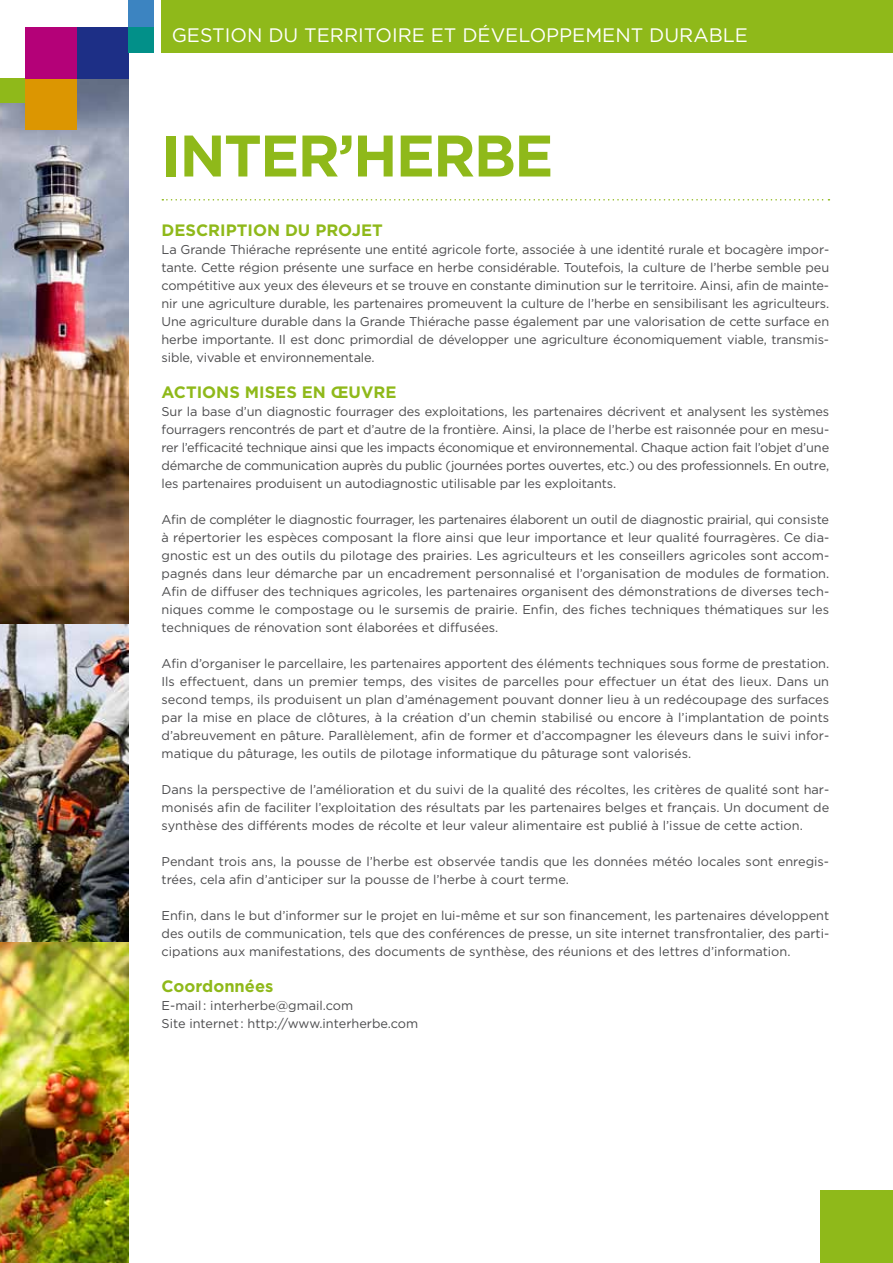
<style>
.page{position:relative;width:893px;height:1263px;background:#fff}
.page>*{position:absolute;margin:0;border:0;box-sizing:border-box;transform-origin:0 0}
.t1{font:700 58.5px "Gotham";letter-spacing:-.03em;color:#8fb91a}
.t2{font:19.5px "Gotham";color:#fff}
.t3{font:700 16.5px "Gotham";color:#8fb91a}
.t4{font:12.75px/18px "Gotham";color:#4b4b4d;text-align:justify}
</style>
<div class="page">
<img style="left:0;top:78px;width:128px;height:1185px">
<div style="left:0;top:78px;width:26px;height:25px;background:#8fb91a"></div>
<div style="left:26px;top:78px;width:51px;height:52px;background:#dc9601"></div>
<div style="left:26px;top:27px;width:51px;height:51px;background:#b40178"></div>
<div style="left:77px;top:27px;width:51px;height:51px;background:#1d2f86"></div>
<div style="left:128px;top:0;width:26px;height:27px;background:#3c84c1"></div>
<div style="left:128px;top:27px;width:26px;height:26px;background:#029089"></div>
<div style="left:821px;top:1191px;width:72px;height:72px;background:#8fb91a"></div>
<div style="left:162px;top:0;width:731px;height:53px;background:#8fb91a"></div>
<svg style="left:162px;top:199px;width:667px;height:2px"></svg>
<h2 class="t2" style="left:172px;top:23px;width:578px">Gestion du territoire et développement durable</h2>
<h1 class="t1" style="left:162px;top:117px;width:393px">INTER’HERBE</h1>
<p class="t3" style="left:162px;top:219px;width:211px">DESCRI PTION DU PROJET</p>
<p class="t4" style="left:162px;top:240px;width:669px">La Grande Thiérache représente une entité agricole forte, associée à une identité rurale et bocagère impor&shy;tante. Cette région présente une surface en herbe considérable. Toutefois, la culture de l’herbe semble peu compétitive aux yeux des éleveurs et se trouve en constante diminution sur le territoire. Ainsi, afin de mainte&shy;nir une agriculture durable, les partenaires promeuvent la culture de l’herbe en sensibilisant les agriculteurs.<br>Une agriculture durable dans la Grande Thiérache passe également par une valorisation de cette surface en herbe importante. Il est donc primordial de développer une agriculture économiquement viable, transmis&shy;sible, vivable et environnementale.</p>
<p class="t3" style="left:162px;top:381px;width:224px">ACTIONS MISES EN ŒUVRE</p>
<p class="t4" style="left:162px;top:402px;width:669px">Sur la base d’un diagnostic fourrager des exploitations, les partenaires décrivent et analysent les systèmes fourragers rencontrés de part et d’autre de la frontière. Ainsi, la place de l’herbe est raisonnée pour en mesu&shy;rer l’efficacité technique ainsi que les impacts économique et environnemental. Chaque action fait l’objet d’une démarche de communication auprès du public (journées portes ouvertes, etc.) ou des professionnels. En outre, les partenaires produisent un autodiagnostic utilisable par les exploitants.</p>
<p class="t4" style="left:162px;top:510px;width:669px">Afin de compléter le diagnostic fourrager, les partenaires élaborent un outil de diagnostic prairial, qui consiste à répertorier les espèces composant la flore ainsi que leur importance et leur qualité fourragères. Ce dia&shy;gnostic est un des outils du pilotage des prairies. Les agriculteurs et les conseillers agricoles sont accom&shy;pagnés dans leur démarche par un encadrement personnalisé et l’organisation de modules de formation.<br>Afin de diffuser des techniques agricoles, les partenaires organisent des démonstrations de diverses tech&shy;niques comme le compostage ou le sursemis de prairie. Enfin, des fiches techniques thématiques sur les techniques de rénovation sont élaborées et diffusées.</p>
<p class="t4" style="left:162px;top:655px;width:669px">Afin d’organiser le parcellaire, les partenaires apportent des éléments techniques sous forme de prestation.<br>Ils effectuent, dans un premier temps, des visites de parcelles pour effectuer un état des lieux. Dans un second temps, ils produisent un plan d’aménagement pouvant donner lieu à un redécoupage des surfaces par la mise en place de clôtures, à la création d’un chemin stabilisé ou encore à l’implantation de points d’abreuvement en pâture. Parallèlement, afin de former et d’accompagner les éleveurs dans le suivi infor&shy;matique du pâturage, les outils de pilotage informatique du pâturage sont valorisés.</p>
<p class="t4" style="left:162px;top:781px;width:669px">Dans la perspective de l’amélioration et du suivi de la qualité des récoltes, les critères de qualité sont har&shy;monisés afin de faciliter l’exploitation des résultats par les partenaires belges et français. Un document de synthèse des différents modes de récolte et leur valeur alimentaire est publié à l’issue de cette action.</p>
<p class="t4" style="left:162px;top:853px;width:669px">Pendant trois ans, la pousse de l’herbe est observée tandis que les données météo locales sont enregis&shy;trées, cela afin d’anticiper sur la pousse de l’herbe à court terme.</p>
<p class="t4" style="left:162px;top:907px;width:669px">Enfin, dans le but d’informer sur le projet en lui-même et sur son financement, les partenaires développent des outils de communication, tels que des conférences de presse, un site internet transfrontalier, des parti&shy;cipations aux manifestations, des documents de synthèse, des réunions et des lettres d’information.</p>
<p class="t3" style="left:162px;top:975px;width:113px">COORDONNÉES</p>
<p class="t4" style="left:162px;top:996px;width:258px">E-mail : interherbe@gmail.com<br>Site internet : http://www.interherbe.com</p>
</div>
